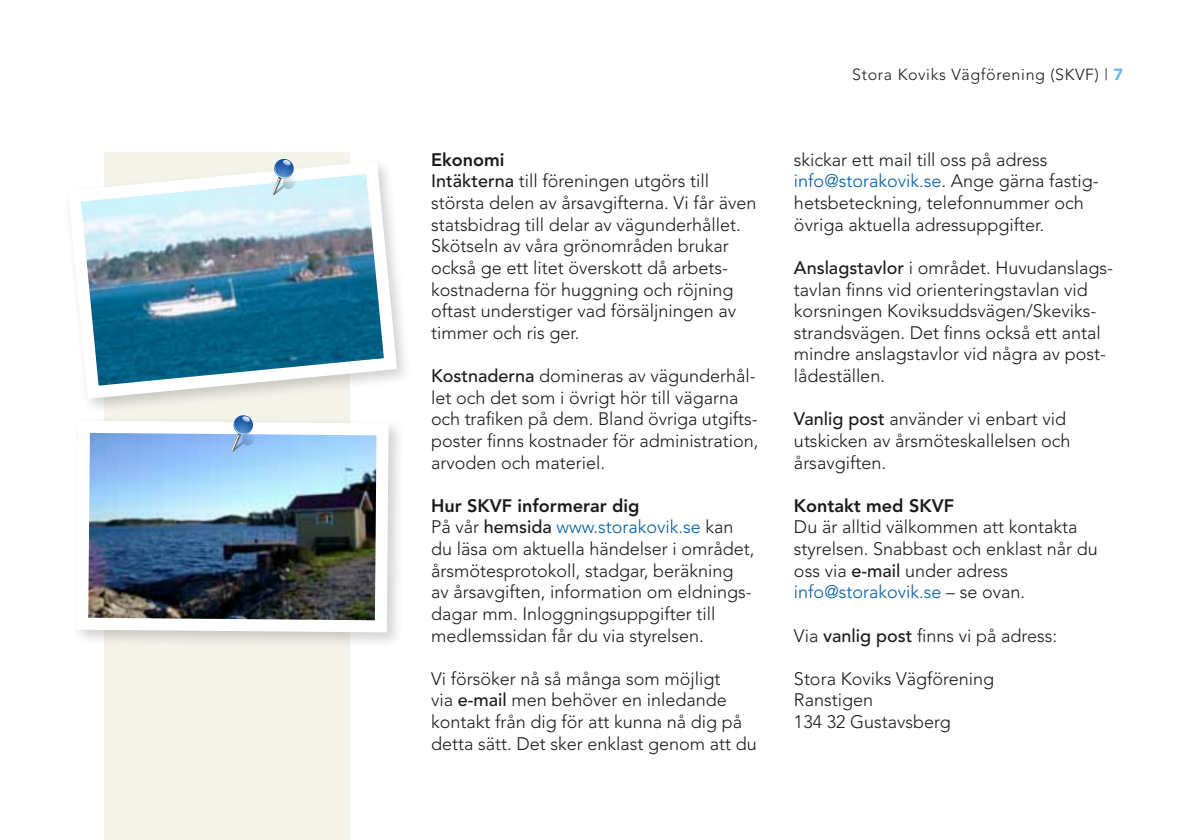
<style>
.page{position:relative;width:1191px;height:840px;background:#fff}
.page>*{position:absolute;margin:0;border:0;box-sizing:border-box;transform-origin:0 0}
.t1{font:300 18px/21.6px "Avenir";color:#1b1a18}
.t2{font:800 18px "Avenir";color:#1b1a18}
.t3{font:300 16px "Avenir";letter-spacing:.04em;color:#1b1a18}
.s1{font-weight:800}
.s2{font-weight:500}
.s3{color:#005ca9}
.s4{font-weight:900;color:#62b9e9}
</style>
<div class="page">
<div style="left:104px;top:152px;width:246px;height:687px;background:#f4f3ea"></div>
<div style="left:63px;top:156px;width:350px;height:258px;background:#1b1a18;opacity:.2"></div>
<svg style="left:63px;top:156px;width:340px;height:249px"></svg>
<div style="left:71px;top:415px;width:334px;height:233px;background:#1b1a18;opacity:.2"></div>
<img style="left:71px;top:415px;width:324px;height:223px">
<svg style="left:231px;top:415px;width:24px;height:36px"></svg>
<svg style="left:272px;top:159px;width:24px;height:36px"></svg>
<p class="t1" style="left:431px;top:149px;width:327px"><span class="s1">Ekonomi<br></span><span class="s2">Intäkterna</span> till föreningen utgörs till största delen av årsavgifterna. Vi får även statsbidrag till delar av vägunderhållet.<br>Skötseln av våra grönområden brukar också ge ett litet överskott då arbets&shy;kostnaderna för huggning och röjning oftast understiger vad försäljningen av timmer och ris ger.</p>
<p class="t1" style="left:431px;top:365px;width:329px"><span class="s2">Kostnaderna</span> domineras av vägunderhål&shy;let och det som i övrigt hör till vägarna och trafiken på dem. Bland övriga utgifts&shy;poster finns kostnader för administration, arvoden och materiel.</p>
<p class="t1" style="left:431px;top:494px;width:325px"><span class="s1">Hur SKVF informerar dig<br></span>På vår <span class="s2">hemsida</span> <span class="s3">www.storakovik.se</span> kan du läsa om aktuella händelser i området, årsmötesprotokoll, stadgar, beräkning av årsavgiften, information om eldnings&shy;dagar mm. Inloggningsuppgifter till medlemssidan får du via styrelsen.</p>
<p class="t1" style="left:431px;top:667px;width:327px">Vi försöker nå så många som möjligt<br>via <span class="s2">e-mail</span> men behöver en inledande kontakt från dig för att kunna nå dig på detta sätt. Det sker enklast genom att du</p>
<p class="t3" style="left:852px;top:65px;width:272px">Stora Koviks Vägförening (SKVF) | <span class="s4">7</span></p>
<p class="t1" style="left:794px;top:149px;width:306px">skickar ett mail till oss på adress <span class="s3">info@storakovik.se</span>. Ange gärna fastig&shy;hetsbeteckning, telefonnummer och övriga aktuella adressuppgifter.</p>
<p class="t1" style="left:794px;top:257px;width:321px"><span class="s2">Anslagstavlor</span> i området. Huvudanslags&shy;tavlan finns vid orienteringstavlan vid korsningen Koviksuddsvägen/Skeviks&shy;strandsvägen. Det finns också ett antal mindre anslagstavlor vid några av post&shy;lådeställen.</p>
<p class="t1" style="left:794px;top:408px;width:278px"><span class="s2">Vanlig post</span> använder vi enbart vid utskicken av årsmöteskallelsen och årsavgiften.</p>
<p class="t2" style="left:794px;top:494px;width:161px">Kontakt med SKVF</p>
<p class="t1" style="left:794px;top:516px;width:305px">Du är alltid välkommen att kontakta styrelsen. Snabbast och enklast når du oss via <span class="s2">e-mail</span> under adress <span class="s3">info@storakovik.se</span> – se ovan.</p>
<p class="t1" style="left:794px;top:624px;width:265px">Via <span class="s2">vanlig post</span> finns vi på adress:</p>
<p class="t1" style="left:794px;top:667px;width:202px">Stora Koviks Vägförening<br>Ranstigen<br>134 32 Gustavsberg</p>
</div>
